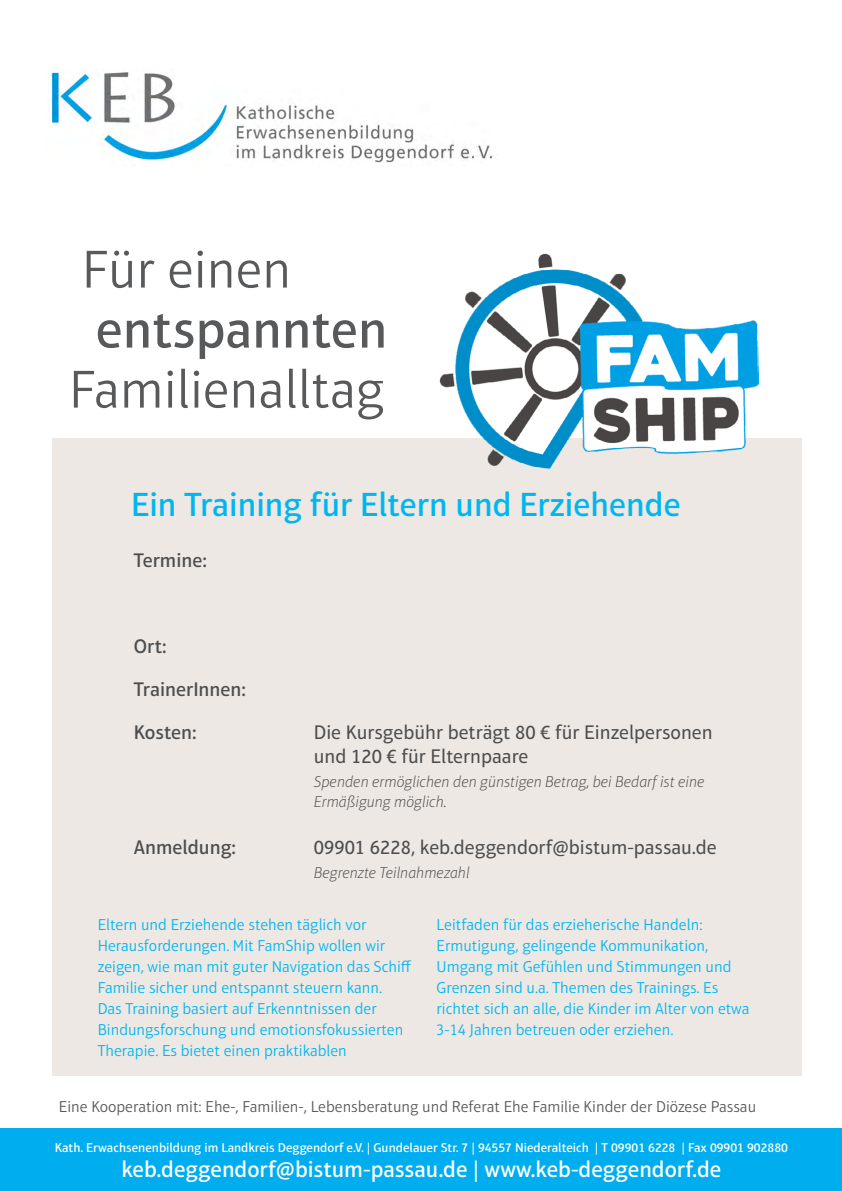
<style>
.page{position:relative;width:842px;height:1191px;background:#fff}
.page>*{position:absolute;margin:0;border:0;box-sizing:border-box;transform-origin:0 0}
.t1{font:300 54px "Aptifer Sans LT Pro";color:#58595b}
.t2{font:500 54px "Aptifer Sans LT Pro";color:#58595b}
.t3{font:500 34px "Aptifer Sans LT Pro";color:#00b6f1}
.t4{font:500 23px "Aptifer Sans LT Pro";color:#fff}
.t5{font:20px/24px "Aptifer Sans LT Pro";color:#4d4d4f}
.t6{font:500 20px/43px "Aptifer Sans LT Pro";color:#4d4d4f}
.t7{font:300 16px/21px "Aptifer Sans LT Pro";color:#00b6f1}
.t8{font:italic 100 16px/20px "Aptifer Sans LT Pro";color:#4d4d4f}
.t9{font:300 16px "Aptifer Sans LT Pro";color:#58595b}
.t10{font:500 13px "Aptifer Sans LT Pro";color:#fff}
.s1{font-size:18px}
</style>
<div class="page">
<div style="left:0;top:1128px;width:842px;height:63px;background:#00aeef"></div>
<div style="left:52px;top:438px;width:750px;height:637px;background:#ede8e3"></div>
<img style="left:440px;top:253px;width:318px;height:216px">
<img style="left:51px;top:68px;width:441px;height:95px">
<h1 class="t1" style="left:82px;top:239px;width:211px">Für einen</h1>
<h1 class="t2" style="left:96px;top:298px;width:293px">entspannten</h1>
<h1 class="t1" style="left:69px;top:359px;width:317px">Familienalltag</h1>
<h2 class="t3" style="left:131px;top:485px;width:551px">Ein Training für Eltern und Erziehende</h2>
<p class="t6" style="left:134px;top:538px;width:75px">Termine:</p>
<p class="t6" style="left:134px;top:624px;width:114px">Ort:<br>TrainerInnen:<br>Kosten:</p>
<p class="t5" style="left:314px;top:720px;width:400px">Die Kursgebühr beträgt 80 € für Einzelpersonen und 120 € für Elternpaare</p>
<p class="t8" style="left:314px;top:771px;width:392px">Spenden ermöglichen den günstigen Betrag, bei Bedarf ist eine<br>Ermäßigung möglich<span class="s1">.</span></p>
<p class="t6" style="left:134px;top:825px;width:104px">Anmeldung:</p>
<p class="t5" style="left:314px;top:835px;width:404px">09901 6228, keb.deggendorf@bistum-passau.de</p>
<p class="t8" style="left:314px;top:862px;width:157px">Begrenzte Teilnahmezahl</p>
<p class="t7" style="left:98px;top:914px;width:315px">Eltern und Erziehende stehen täglich vor Herausforderungen. Mit FamShip wollen wir zeigen, wie man mit guter Navigation das Schiff Familie sicher und entspannt steuern kann.<br>Das Training basiert auf Erkenntnissen der Bindungsforschung und emotionsfokussierten Therapie. Es bietet einen praktikablen</p>
<p class="t7" style="left:437px;top:914px;width:314px">Leitfaden für das erzieherische Handeln:<br>Ermutigung, gelingende Kommunikation, Umgang mit Gefühlen und Stimmungen und Grenzen sind u.a. Themen des Trainings. Es richtet sich an alle, die Kinder im Alter von etwa 3-14 Jahren betreuen oder erziehen.</p>
<p class="t9" style="left:59px;top:1097px;width:699px">Eine Kooperation mit: Ehe-, Familien-, Lebensberatung und Referat Ehe Familie Kinder der Diözese Passau</p>
<p class="t10" style="left:55px;top:1140px;width:735px">Kath. Erwachsenenbildung im Landkreis Deggendorf e.V. | Gundelauer Str. 7 | 94557 Niederalteich | T 09901 6228 | Fax 09901 902880</p>
<h3 class="t4" style="left:121px;top:1155px;width:601px">keb.deggendorf@bistum-passau.de | www.keb-deggendorf.de</h3>
</div>
